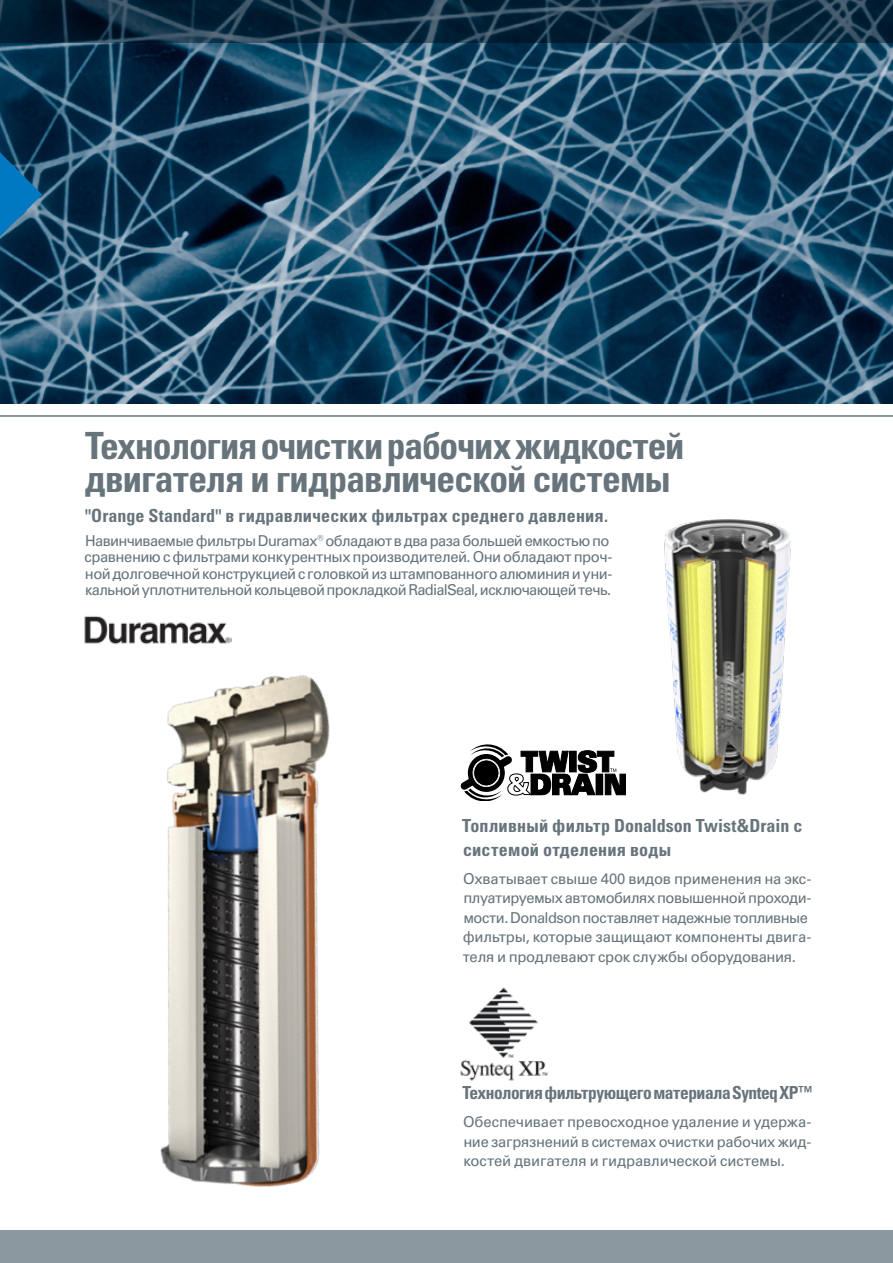
<style>
.page{position:relative;width:893px;height:1263px;background:#fff}
.page>*{position:absolute;margin:0;border:0;box-sizing:border-box;transform-origin:0 0}
.t1{font:37.5px/33px "Univers LTCYR 67 Bold Cond";letter-spacing:-.025em;color:#67747c}
.t2{font:18px/24px "Univers LTCYR 67 Bold Cond";letter-spacing:.01em;color:#67747c}
.t3{font:18px "Univers LTCYR 67 Bold Cond";letter-spacing:-.03em;color:#67747c}
.Body{font:15px/19.5px "Univers LTCYR 55 Roman";letter-spacing:-.035em;color:#67747c}
</style>
<div class="page">
<div style="left:0;top:1230px;width:893px;height:33px;background:#8b98a0"></div>
<hr style="left:0;top:415px;width:893px;height:2px;background:#67747c">
<img style="left:0;top:43px;width:893px;height:361px">
<svg style="left:0;top:0;width:893px;height:43px"></svg>
<svg style="left:0;top:152px;width:42px;height:85px"></svg>
<img style="left:664px;top:519px;width:127px;height:276px">
<svg style="left:461px;top:744px;width:165px;height:57px"></svg>
<img style="left:460px;top:987px;width:88px;height:94px">
<img style="left:160px;top:675px;width:170px;height:512px">
<img style="left:84px;top:616px;width:148px;height:29px">
<h3 class="t1" style="left:85px;top:428px;width:601px">Технология очистки рабочих жидкостей двигателя и гидравлической системы</h3>
<h4 class="t2" style="left:85px;top:503px;width:524px">"Orange Standard" в гидравлических фильтрах среднего давления.</h4>
<p class="Body" style="left:85px;top:531px;width:529px;line-height:16.5px">Навинчиваемые фильтры Duramax® обладают в два раза большей емкостью по сравнению с фильтрами конкурентных производителей. Они обладают проч&shy;ной долговечной конструкцией с головкой из штампованного алюминия и уни&shy;кальной уплотнительной кольцевой прокладкой RadialSeal, исключающей течь.</p>
<h4 class="t2" style="left:462px;top:813px;width:341px">Топливный фильтр Donaldson Twist&amp;Drain с системой отделения воды</h4>
<p class="Body" style="left:463px;top:868px;width:350px">Охватывает свыше 400 видов применения на экс&shy;плуатируемых автомобилях повышенной проходи&shy;мости. Donaldson поставляет надежные топливные фильтры, которые защищают компоненты двига&shy;теля и продлевают срок службы оборудования.</p>
<h4 class="t3" style="left:462px;top:1082px;width:352px">Технология фильтрующего материала Synteq XP™</h4>
<p class="Body" style="left:463px;top:1112px;width:350px;text-align:justify">Обеспечивает превосходное удаление и удержа&shy;ние загрязнений в системах очистки рабочих жид&shy;костей двигателя и гидравлической системы.</p>
</div>
